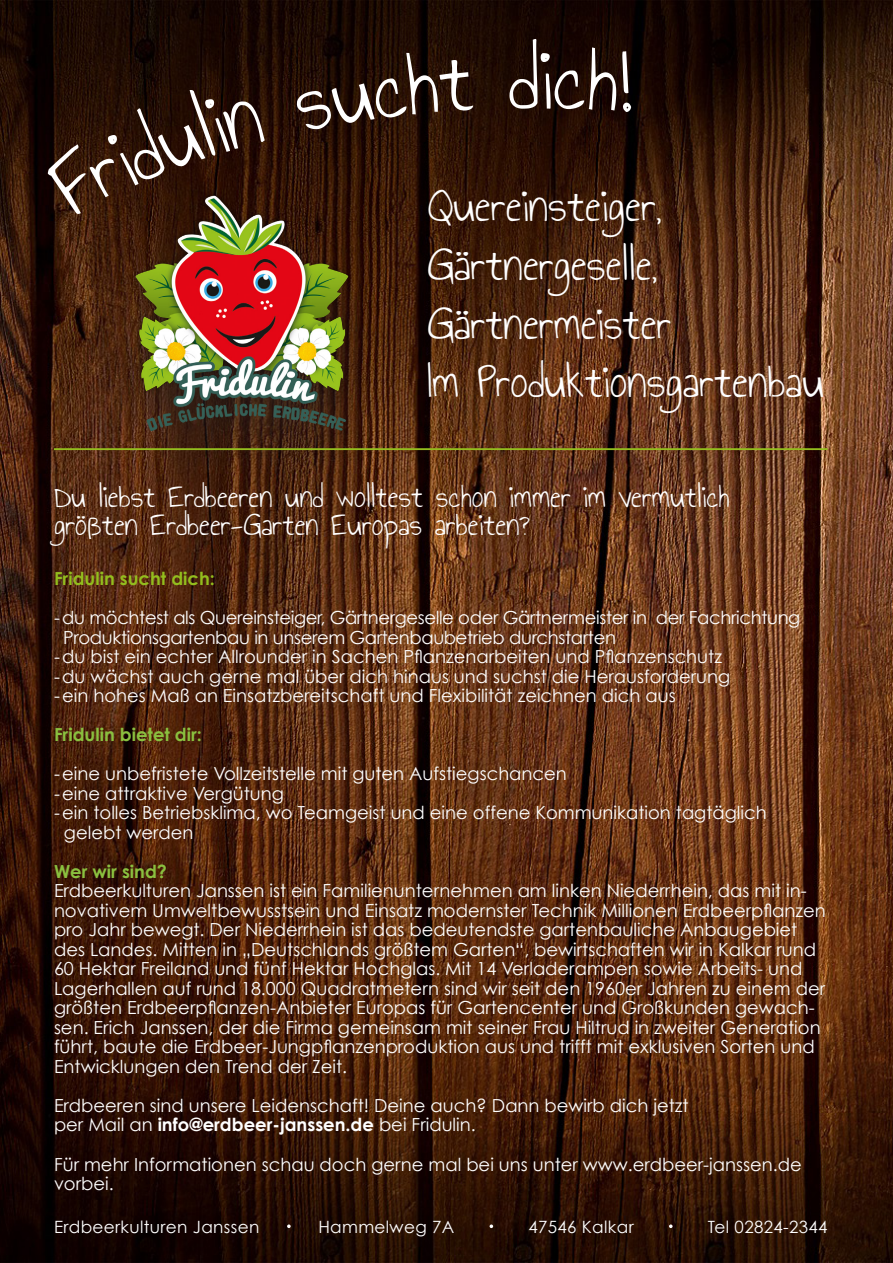
<style>
.page{position:relative;width:893px;height:1263px;background:#fff}
.page>*{position:absolute;margin:0;border:0;box-sizing:border-box;transform-origin:0 0}
.t1{font:49.05px "Annie Use Your Telescope";color:#fff}
.t2{font:33px/28.2px "Annie Use Your Telescope";color:#fff}
.t3{font:18px/19.5px "Century Gothic";color:#fff}
.t4{font:18px/19.5px "Century Gothic";letter-spacing:-.02em;color:#fff}
.t5{font:700 18px "Century Gothic";color:#8ac03f}
.t6{font:700 18px "Century Gothic";color:#93bd1e}
.t7{font:16.95px "Century Gothic";letter-spacing:.02em;color:#fff}
.s1{font-weight:700}
</style>
<div class="page">
<img style="left:0;top:0;width:893px;height:1263px">
<div style="left:87px;top:178px;width:307px;height:331px;background:#231f20;opacity:.57"></div>
<img style="left:114px;top:181px;width:256px;height:262px">
<hr style="left:54px;top:448px;width:774px;height:2px;background:#93bd1e">
<svg style="left:287px;top:1224px;width:4px;height:4px"></svg>
<svg style="left:490px;top:1224px;width:3px;height:4px"></svg>
<svg style="left:669px;top:1224px;width:4px;height:4px"></svg>
<svg style="left:42px;top:88px;width:223px;height:130px;background:#2d1407"></svg>
<svg style="left:295px;top:50px;width:178px;height:82px;background:#230e04"></svg>
<svg style="left:509px;top:39px;width:126px;height:73px;background:#1a0802"></svg>
<p class="t1" style="left:427px;top:171px;width:236px">Quereinsteiger,</p>
<p class="t1" style="left:427px;top:230px;width:232px">Gärtnergeselle,</p>
<p class="t1" style="left:427px;top:288px;width:246px">Gärtnermeister</p>
<p class="t1" style="left:427px;top:347px;width:398px">Im Produktionsgartenbau</p>
<p class="t2" style="left:54px;top:483px;width:677px">Du liebst Erdbeeren und wolltest schon immer im vermutlich größten Erdbeer-Garten Europas arbeiten?</p>
<p class="t6" style="left:54px;top:567px;width:162px">Fridulin sucht dich:</p>
<p class="t4" style="left:63px;top:608px;width:739px;text-indent:-9px">-du möchtest als Quereinsteiger, Gärtnergeselle oder Gärtnermeister in der Fachrichtung<br>Produktionsgartenbau in unserem Gartenbaubetrieb durchstarten</p>
<p class="t3" style="left:54px;top:647px;width:669px">- du bist ein echter Allrounder in Sachen Pflanzenarbeiten und Pflanzenschutz</p>
<p class="t3" style="left:54px;top:666px;width:678px">-du wächst auch gerne mal über dich hinaus und suchst die Herausforderung</p>
<p class="t3" style="left:54px;top:686px;width:623px">- ein hohes Maß an Einsatzbereitschaft und Flexibilität zeichnen dich aus</p>
<p class="t5" style="left:54px;top:723px;width:149px">Fridulin bietet dir:</p>
<p class="t3" style="left:54px;top:764px;width:514px">- eine unbefristete Vollzeitstelle mit guten Aufstiegschancen</p>
<p class="t3" style="left:54px;top:783px;width:231px">-eine attraktive Vergütung</p>
<p class="t3" style="left:64px;top:803px;width:704px;text-indent:-10px">-ein tolles Betriebsklima, wo Teamgeist und eine offene Kommunikation tagtäglich gelebt werden</p>
<p class="t5" style="left:54px;top:860px;width:115px">Wer wir sind?</p>
<p class="t3" style="left:54px;top:881px;width:773px">Erdbeerkulturen Janssen ist ein Familienunternehmen am linken Niederrhein, das mit in&shy;novativem Umweltbewusstsein und Einsatz modernster Technik Millionen Erdbeerpflanzen pro Jahr bewegt. Der Niederrhein ist das bedeutendste gartenbauliche Anbaugebiet des Landes. Mitten in „Deutschlands größtem Garten“, bewirtschaften wir in Kalkar rund 60 Hektar Freiland und fünf Hektar Hochglas. Mit 14 Verladerampen sowie Arbeits- und Lagerhallen auf rund 18.000 Quadratmetern sind wir seit den 1960er Jahren zu einem der größten Erdbeerpflanzen-Anbieter Europas für Gartencenter und Großkunden gewach&shy;sen. Erich Janssen, der die Firma gemeinsam mit seiner Frau Hiltrud in zweiter Generation führt, baute die Erdbeer-Jungpflanzenproduktion aus und trifft mit exklusiven Sorten und Entwicklungen den Trend der Zeit.</p>
<p class="t3" style="left:54px;top:1095px;width:636px">Erdbeeren sind unsere Leidenschaft! Deine auch? Dann bewirb dich jetzt per Mail an <span class="s1">info@erdbeer-janssen.de</span> bei Fridulin.</p>
<p class="t3" style="left:54px;top:1154px;width:749px">Für mehr Informationen schau doch gerne mal bei uns unter www.erdbeer-janssen.de vorbei.</p>
<p class="t7" style="left:54px;top:1216px;width:207px">Erdbeerkulturen Janssen</p>
<p class="t7" style="left:318px;top:1216px;width:137px">Hammelweg 7A</p>
<p class="t7" style="left:528px;top:1216px;width:107px">47546 Kalkar</p>
<p class="t7" style="left:708px;top:1216px;width:121px">Tel 02824-2344</p>
</div>
